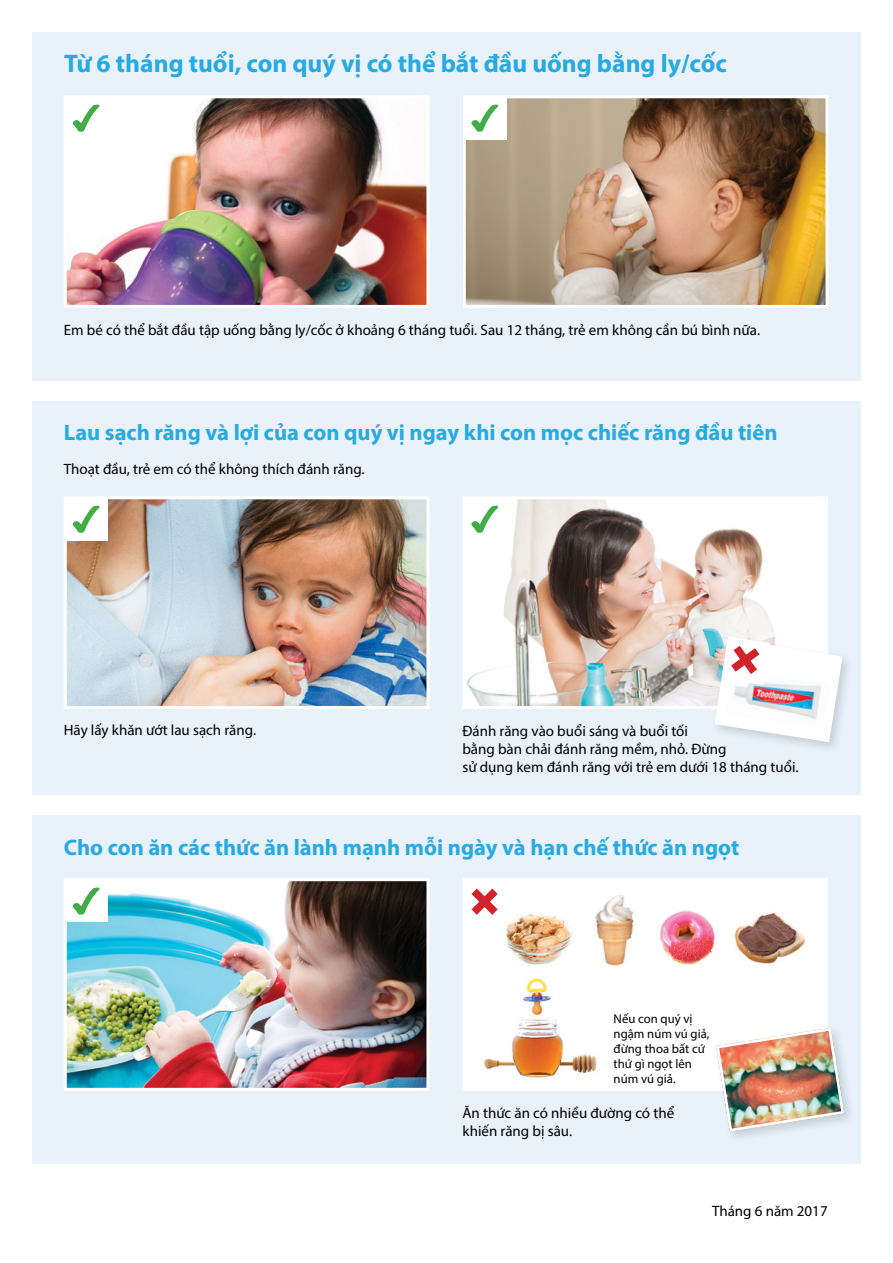
<style>
.page{position:relative;width:893px;height:1263px;background:#fff}
.page>*{position:absolute;margin:0;border:0;box-sizing:border-box;transform-origin:0 0}
.t1{font:700 25.5px "Myriad Pro";color:#27aae1}
.t2{font:700 22.5px "Myriad Pro";color:#27aae1}
.t3{font:15px/18px "Myriad Pro";color:#000}
.t4{font:12.75px/15px "Myriad Pro";color:#000}
</style>
<div class="page">
<div style="left:32px;top:32px;width:829px;height:349px;background:#e9f2fb"></div>
<img style="left:467px;top:99px;width:357px;height:205px">
<div style="left:463px;top:95px;width:365px;height:213px;border:3px solid #fff"></div>
<div style="left:32px;top:815px;width:829px;height:349px;background:#e9f2fb"></div>
<div style="left:32px;top:402px;width:829px;height:393px;background:#e9f2fb"></div>
<img style="left:68px;top:99px;width:357px;height:205px">
<div style="left:64px;top:95px;width:365px;height:213px;border:3px solid #fff"></div>
<div style="left:65px;top:97px;width:43px;height:42px;background:#fff"></div>
<svg style="left:73px;top:105px;width:26px;height:27px"></svg>
<div style="left:464px;top:97px;width:42px;height:42px;background:#fff"></div>
<svg style="left:471px;top:105px;width:27px;height:27px"></svg>
<img style="left:68px;top:500px;width:357px;height:205px">
<div style="left:64px;top:496px;width:365px;height:213px;border:3px solid #fff"></div>
<div style="left:65px;top:498px;width:43px;height:42px;background:#fff"></div>
<svg style="left:73px;top:506px;width:26px;height:27px"></svg>
<img style="left:466px;top:500px;width:358px;height:205px">
<div style="left:462px;top:496px;width:366px;height:213px;border:3px solid #fff"></div>
<div style="left:464px;top:498px;width:42px;height:42px;background:#fff"></div>
<svg style="left:471px;top:506px;width:27px;height:27px"></svg>
<img style="left:68px;top:882px;width:357px;height:205px">
<div style="left:64px;top:878px;width:365px;height:213px;border:3px solid #fff"></div>
<div style="left:65px;top:880px;width:43px;height:42px;background:#fff"></div>
<svg style="left:73px;top:887px;width:26px;height:27px"></svg>
<div style="left:462px;top:878px;width:366px;height:213px;background:#fff"></div>
<img style="left:660px;top:910px;width:55px;height:55px">
<img style="left:595px;top:895px;width:39px;height:71px">
<img style="left:506px;top:913px;width:66px;height:52px">
<img style="left:483px;top:1019px;width:114px;height:59px">
<img style="left:522px;top:978px;width:29px;height:37px">
<div style="left:713px;top:1024px;width:143px;height:120px;background:#000;opacity:.15"></div>
<img style="left:714px;top:1026px;width:132px;height:107px">
<div style="left:711px;top:635px;width:144px;height:119px;background:#000;opacity:.15"></div>
<svg style="left:471px;top:888px;width:27px;height:27px"></svg>
<img style="left:735px;top:912px;width:70px;height:52px">
<svg style="left:713px;top:636px;width:131px;height:108px"></svg>
<h1 class="t1" style="left:64px;top:47px;width:664px">Từ 6 tháng tuổi, con quý vị có thể bắt đầu uống bằng ly/cốc</h1>
<p class="t3" style="left:64px;top:320px;width:698px">Em bé có thể bắt đầu tập uống bằng ly/cốc ở khoảng 6 tháng tuổi. Sau 12 tháng, trẻ em không cần bú bình nữa.</p>
<h2 class="t2" style="left:64px;top:417px;width:715px">Lau sạch răng và lợi của con quý vị ngay khi con mọc chiếc răng đầu tiên</h2>
<p class="t3" style="left:64px;top:459px;width:302px">Thoạt đầu, trẻ em có thể không thích đánh răng.</p>
<p class="t3" style="left:64px;top:720px;width:194px">Hãy lấy khăn ướt lau sạch răng.</p>
<p class="t3" style="left:462px;top:721px;width:338px">Đánh răng vào buổi sáng và buổi tối<br>bằng bàn chải đánh răng mềm, nhỏ. Đừng<br>sử dụng kem đánh răng với trẻ em dưới 18 tháng tuổi.</p>
<h2 class="t2" style="left:64px;top:832px;width:677px">Cho con ăn các thức ăn lành mạnh mỗi ngày và hạn chế thức ăn ngọt</h2>
<p class="t4" style="left:614px;top:1011px;width:97px">Nếu con quý vị ngậm núm vú giả, đừng thoa bất cứ thứ gì ngọt lên núm vú giả.</p>
<p class="t3" style="left:462px;top:1103px;width:213px">Ăn thức ăn có nhiều đường có thể khiến răng bị sâu.</p>
<p class="t3" style="left:712px;top:1202px;width:117px">Tháng 6 năm 2017</p>
</div>
